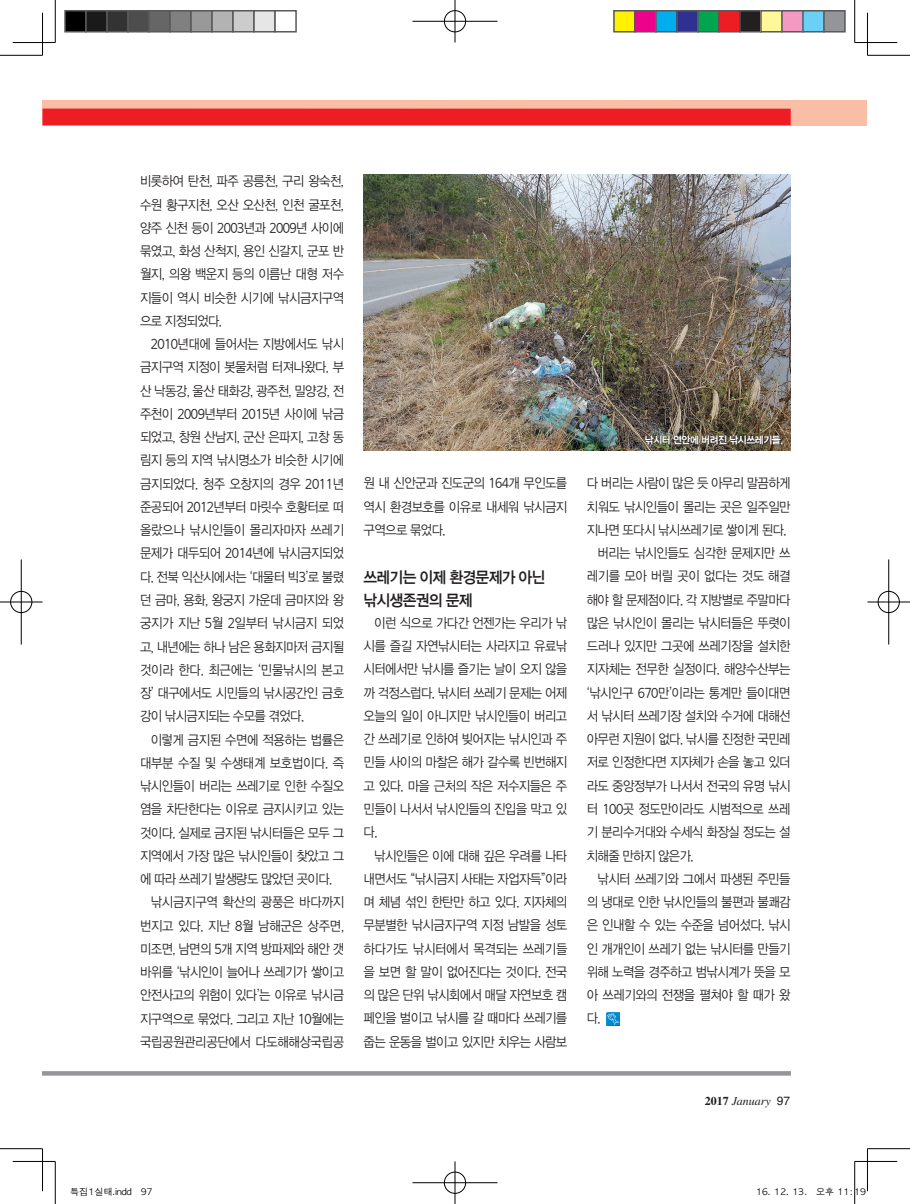
<style>
.page{position:relative;width:910px;height:1204px;background:#fff}
.page>*{position:absolute;margin:0;border:0;box-sizing:border-box;transform-origin:0 0}
.본문{font:15.75px "DX Ngo Std 40";letter-spacing:-.05em;color:#231f20;scale:.93 1}
.본문-2{font:13.5px/23.2px "DX Ngo Std 20";letter-spacing:-.05em;color:#231f20;text-align:justify;scale:.9 1}
.정규{font:italic 12px "Times LT Std";color:#231f20}
.본문-3{font:10.05px "DX Ngo Std 50";letter-spacing:-.05em;color:#fff;scale:.95 1}
.t1{font:9px "Apple Gothic";color:#000}
.s1{font-weight:700;font-style:normal}
.s2{font-family:"Helvetica LT Std";font-style:normal}
</style>
<div class="page">
<div style="left:43px;top:100px;width:824px;height:25px;background:#fabda6"></div>
<div style="left:43px;top:109px;width:748px;height:16px;background:#ee1d23"></div>
<svg style="left:43px;top:1071px;width:748px;height:4px;background:#96989b"></svg>
<svg style="left:606px;top:1012px;width:13px;height:12px"></svg>
<img style="left:364px;top:174px;width:427px;height:277px">
<svg style="left:646px;top:435px;width:138px;height:10px"></svg>
<hr style="left:0;top:55px;width:43px;height:1px;background:#000">
<hr style="left:867px;top:55px;width:43px;height:1px;background:#000">
<hr style="left:0;top:1148px;width:43px;height:1px;background:#000">
<hr style="left:867px;top:1148px;width:43px;height:1px;background:#000">
<hr style="left:55px;top:0;width:1px;height:43px;background:#000">
<hr style="left:55px;top:1161px;width:1px;height:42px;background:#000">
<hr style="left:854px;top:0;width:1px;height:43px;background:#000">
<hr style="left:854px;top:1161px;width:1px;height:42px;background:#000">
<hr style="left:13px;top:42px;width:42px;height:1px;background:#000">
<hr style="left:855px;top:42px;width:42px;height:1px;background:#000">
<hr style="left:13px;top:1161px;width:42px;height:1px;background:#000">
<hr style="left:855px;top:1161px;width:42px;height:1px;background:#000">
<hr style="left:42px;top:13px;width:1px;height:42px;background:#000">
<hr style="left:42px;top:1148px;width:1px;height:43px;background:#000">
<hr style="left:867px;top:13px;width:1px;height:42px;background:#000">
<hr style="left:867px;top:1148px;width:1px;height:43px;background:#000">
<div style="left:443px;top:10px;width:24px;height:23px;border:2px solid #fff;border-radius:50%"></div>
<hr style="left:412px;top:20px;width:85px;height:2px;background:#fff">
<hr style="left:454px;top:0;width:2px;height:43px;background:#fff">
<div style="left:444px;top:10px;width:22px;height:22px;border:1px solid #000;border-radius:50%"></div>
<hr style="left:412px;top:21px;width:85px;height:1px;background:#000">
<hr style="left:455px;top:0;width:1px;height:43px;background:#000">
<div style="left:443px;top:1170px;width:24px;height:24px;border:2px solid #fff;border-radius:50%"></div>
<hr style="left:412px;top:1181px;width:85px;height:2px;background:#fff">
<hr style="left:454px;top:1161px;width:2px;height:42px;background:#fff">
<div style="left:444px;top:1171px;width:22px;height:22px;border:1px solid #000;border-radius:50%"></div>
<hr style="left:412px;top:1182px;width:85px;height:1px;background:#000">
<hr style="left:455px;top:1161px;width:1px;height:42px;background:#000">
<div style="left:10px;top:590px;width:23px;height:23px;border:2px solid #fff;border-radius:50%"></div>
<hr style="left:0;top:601px;width:43px;height:2px;background:#fff">
<hr style="left:20px;top:559px;width:2px;height:85px;background:#fff">
<div style="left:10px;top:591px;width:22px;height:21px;border:1px solid #000;border-radius:50%"></div>
<hr style="left:0;top:601px;width:43px;height:1px;background:#000">
<hr style="left:21px;top:559px;width:1px;height:85px;background:#000">
<div style="left:877px;top:590px;width:23px;height:23px;border:2px solid #fff;border-radius:50%"></div>
<hr style="left:867px;top:601px;width:43px;height:2px;background:#fff">
<hr style="left:888px;top:559px;width:2px;height:85px;background:#fff">
<div style="left:878px;top:591px;width:22px;height:21px;border:1px solid #000;border-radius:50%"></div>
<hr style="left:867px;top:601px;width:43px;height:1px;background:#000">
<hr style="left:888px;top:559px;width:1px;height:85px;background:#000">
<div style="left:65px;top:11px;width:21px;height:21px;background:#000"></div>
<div style="left:64px;top:10px;width:23px;height:23px;border:2px solid #595959"></div>
<div style="left:86px;top:11px;width:21px;height:21px;background:#1a1a1a"></div>
<div style="left:85px;top:10px;width:23px;height:23px;border:2px solid #595959"></div>
<div style="left:107px;top:11px;width:21px;height:21px;background:#333"></div>
<div style="left:106px;top:10px;width:23px;height:23px;border:2px solid #595959"></div>
<div style="left:128px;top:11px;width:21px;height:21px;background:#4d4d4d"></div>
<div style="left:127px;top:10px;width:23px;height:23px;border:2px solid #595959"></div>
<div style="left:149px;top:11px;width:21px;height:21px;background:#666"></div>
<div style="left:148px;top:10px;width:23px;height:23px;border:2px solid #595959"></div>
<div style="left:170px;top:11px;width:21px;height:21px;background:#808080"></div>
<div style="left:169px;top:10px;width:23px;height:23px;border:2px solid #595959"></div>
<div style="left:191px;top:11px;width:21px;height:21px;background:#999"></div>
<div style="left:190px;top:10px;width:23px;height:23px;border:2px solid #595959"></div>
<div style="left:212px;top:11px;width:21px;height:21px;background:#b3b3b3"></div>
<div style="left:211px;top:10px;width:23px;height:23px;border:2px solid #595959"></div>
<div style="left:233px;top:11px;width:21px;height:21px;background:#ccc"></div>
<div style="left:232px;top:10px;width:23px;height:23px;border:2px solid #595959"></div>
<div style="left:254px;top:11px;width:21px;height:21px;background:#e6e6e6"></div>
<div style="left:253px;top:10px;width:23px;height:23px;border:2px solid #595959"></div>
<div style="left:274px;top:10px;width:23px;height:23px;border:2px solid #595959"></div>
<div style="left:614px;top:11px;width:21px;height:21px;background:#fff101"></div>
<div style="left:613px;top:10px;width:23px;height:23px;border:2px solid #595959"></div>
<div style="left:635px;top:11px;width:21px;height:21px;background:#ed028c"></div>
<div style="left:634px;top:10px;width:23px;height:23px;border:2px solid #595959"></div>
<div style="left:656px;top:11px;width:21px;height:21px;background:#00aeef"></div>
<div style="left:655px;top:10px;width:23px;height:23px;border:2px solid #595959"></div>
<div style="left:677px;top:11px;width:21px;height:21px;background:#2e3092"></div>
<div style="left:676px;top:10px;width:23px;height:23px;border:2px solid #595959"></div>
<div style="left:698px;top:11px;width:21px;height:21px;background:#00a54f"></div>
<div style="left:697px;top:10px;width:23px;height:23px;border:2px solid #595959"></div>
<div style="left:719px;top:11px;width:21px;height:21px;background:#ee1d23"></div>
<div style="left:718px;top:10px;width:23px;height:23px;border:2px solid #595959"></div>
<div style="left:740px;top:11px;width:21px;height:21px;background:#231f20"></div>
<div style="left:739px;top:10px;width:23px;height:23px;border:2px solid #595959"></div>
<div style="left:761px;top:11px;width:21px;height:21px;background:#fff79a"></div>
<div style="left:760px;top:10px;width:23px;height:23px;border:2px solid #595959"></div>
<div style="left:782px;top:11px;width:21px;height:21px;background:#f499c2"></div>
<div style="left:781px;top:10px;width:23px;height:23px;border:2px solid #595959"></div>
<div style="left:803px;top:11px;width:21px;height:21px;background:#6bcff6"></div>
<div style="left:802px;top:10px;width:23px;height:23px;border:2px solid #595959"></div>
<div style="left:824px;top:11px;width:21px;height:21px;background:#939598"></div>
<div style="left:823px;top:10px;width:23px;height:23px;border:2px solid #595959"></div>
<svg style="left:854px;top:1186px;width:2px;height:10px"></svg>
<p class="본문-2" style="left:140px;top:170px;width:228px">비롯하여 탄천, 파주 공릉천, 구리 왕숙천, 수원 황구지천, 오산 오산천, 인천 굴포천, 양주 신천 등이 2003년과 2009년 사이에 묶였고, 화성 산척지, 용인 신갈지, 군포 반 월지, 의왕 백운지 등의 이름난 대형 저수 지들이 역시 비슷한 시기에 낚시금지구역 으로 지정되었다.</p>
<p class="본문-2" style="left:140px;top:333px;width:228px;text-indent:11px">2010년대에 들어서는 지방에서도 낚시 금지구역 지정이 봇물처럼 터져나왔다. 부 산 낙동강, 울산 태화강, 광주천, 밀양강, 전 주천이 2009년부터 2015년 사이에 낚금 되었고, 창원 산남지, 군산 은파지, 고창 동 림지 등의 지역 낚시명소가 비슷한 시기에 금지되었다. 청주 오창지의 경우 2011년 준공되어 2012년부터 마릿수 호황터로 떠 올랐으나 낚시인들이 몰리자마자 쓰레기 문제가 대두되어 2014년에 낚시금지되었 다. 전북 익산시에서는 ‘대물터 빅3’로 불렸 던 금마, 용화, 왕궁지 가운데 금마지와 왕 궁지가 지난 5월 2일부터 낚시금지 되었 고, 내년에는 하나 남은 용화지마저 금지될 것이라 한다. 최근에는 ‘민물낚시의 본고 장’ 대구에서도 시민들의 낚시공간인 금호 강이 낚시금지되는 수모를 겪었다.</p>
<p class="본문-2" style="left:140px;top:728px;width:228px;text-indent:11px">이렇게 금지된 수면에 적용하는 법률은 대부분 수질 및 수생태계 보호법이다. 즉 낚시인들이 버리는 쓰레기로 인한 수질오 염을 차단한다는 이유로 금지시키고 있는 것이다. 실제로 금지된 낚시터들은 모두 그 지역에서 가장 많은 낚시인들이 찾았고 그 에 따라 쓰레기 발생량도 많았던 곳이다.</p>
<p class="본문-2" style="left:140px;top:891px;width:228px;text-indent:11px">낚시금지구역 확산의 광풍은 바다까지 번지고 있다. 지난 8월 남해군은 상주면, 미조면, 남면의 5개 지역 방파제와 해안 갯 바위를 ‘낚시인이 늘어나 쓰레기가 쌓이고 안전사고의 위험이 있다’는 이유로 낚시금 지구역으로 묶었다. 그리고 지난 10월에는 국립공원관리공단에서 다도해해상국립공</p>
<p class="본문-2" style="left:364px;top:472px;width:228px">원 내 신안군과 진도군의 164개 무인도를 역시 환경보호를 이유로 내세워 낚시금지 구역으로 묶었다.</p>
<p class="본문" style="left:364px;top:569px;width:197px">쓰레기는 이제 환경문제가 아닌</p>
<p class="본문" style="left:364px;top:592px;width:119px">낚시생존권의 문제</p>
<p class="본문-2" style="left:364px;top:612px;width:228px;text-indent:11px">이런 식으로 가다간 언젠가는 우리가 낚 시를 즐길 자연낚시터는 사라지고 유료낚 시터에서만 낚시를 즐기는 날이 오지 않을 까 걱정스럽다. 낚시터 쓰레기 문제는 어제 오늘의 일이 아니지만 낚시인들이 버리고 간 쓰레기로 인하여 빚어지는 낚시인과 주 민들 사이의 마찰은 해가 갈수록 빈번해지 고 있다. 마을 근처의 작은 저수지들은 주 민들이 나서서 낚시인들의 진입을 막고 있 다.</p>
<p class="본문-2" style="left:364px;top:844px;width:228px;text-indent:11px">낚시인들은 이에 대해 깊은 우려를 나타 내면서도 “낚시금지 사태는 자업자득”이라 며 체념 섞인 한탄만 하고 있다. 지자체의 무분별한 낚시금지구역 지정 남발을 성토 하다가도 낚시터에서 목격되는 쓰레기들 을 보면 할 말이 없어진다는 것이다. 전국 의 많은 단위 낚시회에서 매달 자연보호 캠 페인을 벌이고 낚시를 갈 때마다 쓰레기를 줍는 운동을 벌이고 있지만 치우는 사람보</p>
<p class="본문-3" style="left:645px;top:434px;width:147px">낚시터 연안에 버려진 낚시쓰레기들.</p>
<p class="본문-2" style="left:587px;top:472px;width:228px">다 버리는 사람이 많은 듯 아무리 말끔하게 치워도 낚시인들이 몰리는 곳은 일주일만 지나면 또다시 낚시쓰레기로 쌓이게 된다.</p>
<p class="본문-2" style="left:587px;top:542px;width:228px;text-indent:11px">버리는 낚시인들도 심각한 문제지만 쓰 레기를 모아 버릴 곳이 없다는 것도 해결 해야 할 문제점이다. 각 지방별로 주말마다 많은 낚시인이 몰리는 낚시터들은 뚜렷이 드러나 있지만 그곳에 쓰레기장을 설치한 지자체는 전무한 실정이다. 해양수산부는 ‘낚시인구 670만’이라는 통계만 들이대면 서 낚시터 쓰레기장 설치와 수거에 대해선 아무런 지원이 없다. 낚시를 진정한 국민레 저로 인정한다면 지자체가 손을 놓고 있더 라도 중앙정부가 나서서 전국의 유명 낚시 터 100곳 정도만이라도 시범적으로 쓰레 기 분리수거대와 수세식 화장실 정도는 설 치해줄 만하지 않은가.</p>
<p class="본문-2" style="left:587px;top:867px;width:228px;text-indent:11px">낚시터 쓰레기와 그에서 파생된 주민들 의 냉대로 인한 낚시인들의 불편과 불쾌감 은 인내할 수 있는 수준을 넘어섰다. 낚시 인 개개인이 쓰레기 없는 낚시터를 만들기 위해 노력을 경주하고 범낚시계가 뜻을 모 아 쓰레기와의 전쟁을 펼쳐야 할 때가 왔 다.</p>
<p class="정규" style="left:705px;top:1094px;width:87px"><span class="s1">2017</span> January <span class="s2">97</span></p>
<p class="t1" style="left:70px;top:1186px;width:84px">특집1실태.indd 97</p>
<p class="t1" style="left:756px;top:1186px;width:112px">16. 12. 13. 오후 11:19</p>
</div>
